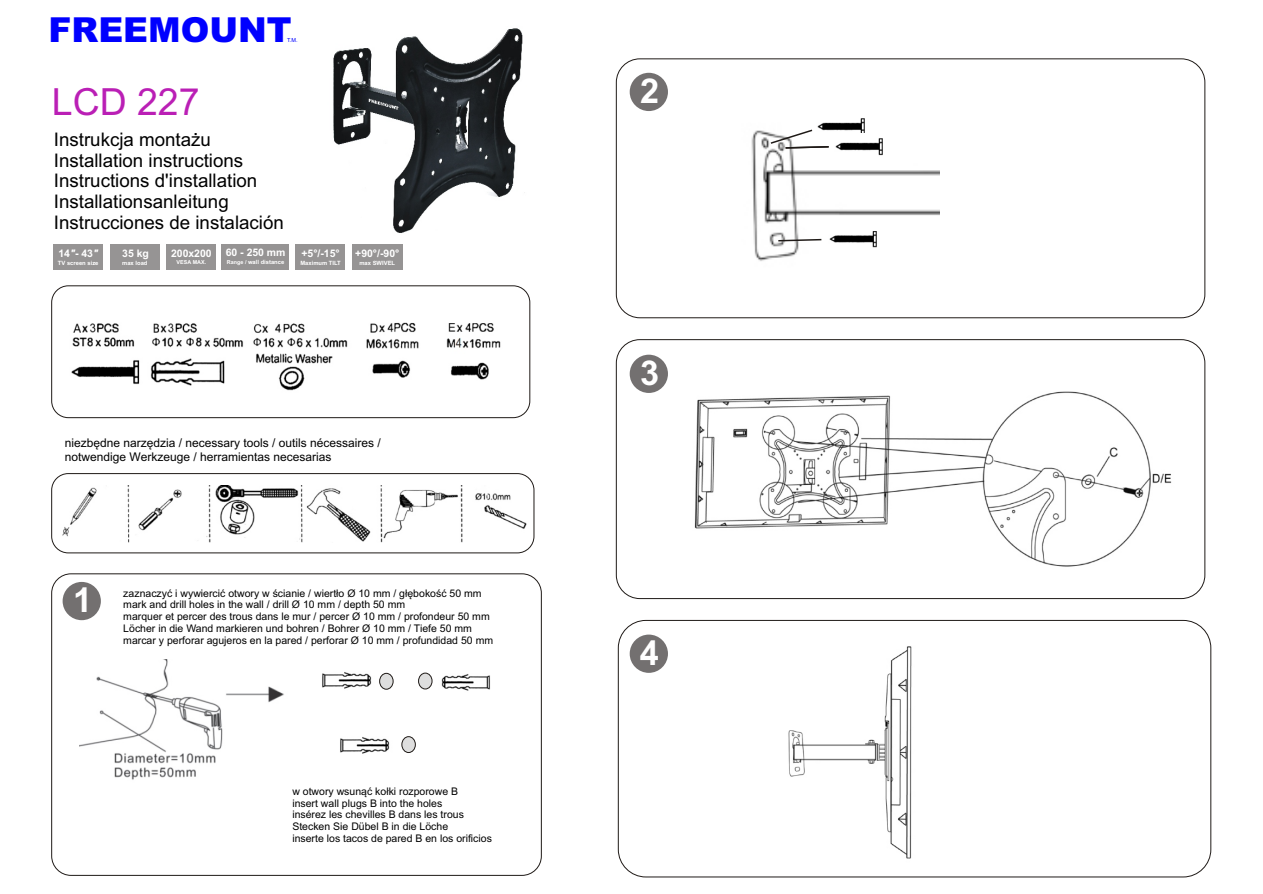
<style>
.page{position:relative;width:1263px;height:894px;background:#fff}
.page>*{position:absolute;margin:0;border:0;box-sizing:border-box;transform-origin:0 0}
.t1{font:37.35px "Arial";color:#ba1fb5}
.t2{font:900 34.5px "Arial";color:#00f}
.t3{font:700 34.35px "Arial";color:#fff}
.t4{font:18.75px/21px "Arial";color:#000}
.t5{font:12px/13.4px "Arial";color:#000}
.t6{font:10.5px/11.7px "Arial";color:#000}
.t7{font:700 10.5px "Arial";color:#fff}
.t8{font:700 5.85px "Arial";color:#fff}
.t9{font:5.55px "Browallia UPC";color:#00f}
.t10{font:700 5.4px "Arial";color:#fff}
.s1{font-style:italic}
.s2{font-size:5.4px}
</style>
<div class="page">
<img style="left:62px;top:485px;width:465px;height:57px">
<div style="left:52px;top:473px;width:482px;height:80px;border:1px solid #1f1a17;border-radius:17px"></div>
<div style="left:630px;top:73px;width:38px;height:38px;background:#737070;border-radius:50%"></div>
<div style="left:630px;top:355px;width:38px;height:38px;background:#737070;border-radius:50%"></div>
<div style="left:630px;top:635px;width:38px;height:38px;background:#737070;border-radius:50%"></div>
<div style="left:616px;top:339px;width:589px;height:260px;border:1px solid #1f1a17;border-radius:24px"></div>
<div style="left:618px;top:620px;width:593px;height:257px;border:1px solid #1f1a17;border-radius:28px"></div>
<div style="left:63px;top:582px;width:38px;height:38px;background:#737070;border-radius:50%"></div>
<img style="left:80px;top:660px;width:204px;height:120px">
<div style="left:616px;top:59px;width:589px;height:259px;border:1px solid #1f1a17;border-radius:24px"></div>
<div style="left:52px;top:286px;width:478px;height:132px;border:1px solid #1f1a17;border-radius:17px"></div>
<img style="left:71px;top:322px;width:348px;height:69px">
<img style="left:446px;top:323px;width:55px;height:57px">
<img style="left:694px;top:391px;width:478px;height:176px">
<img style="left:788px;top:646px;width:124px;height:213px">
<div style="left:53px;top:244px;width:50px;height:26px;background:#969494"></div>
<div style="left:110px;top:244px;width:49px;height:26px;background:#969494"></div>
<div style="left:166px;top:244px;width:50px;height:26px;background:#969494"></div>
<div style="left:222px;top:244px;width:67px;height:26px;background:#969494"></div>
<div style="left:296px;top:244px;width:49px;height:26px;background:#969494"></div>
<div style="left:353px;top:244px;width:50px;height:26px;background:#969494"></div>
<div style="left:379px;top:673px;width:14px;height:16px;background:#dedede;border:1px solid #1f1a17;border-radius:50%"></div>
<div style="left:418px;top:673px;width:14px;height:16px;background:#dedede;border:1px solid #1f1a17;border-radius:50%"></div>
<div style="left:402px;top:736px;width:14px;height:17px;background:#dedede;border:1px solid #1f1a17;border-radius:50%"></div>
<img style="left:441px;top:674px;width:49px;height:17px">
<img style="left:322px;top:672px;width:50px;height:17px">
<img style="left:340px;top:737px;width:50px;height:17px">
<img style="left:333px;top:28px;width:192px;height:205px">
<img style="left:751px;top:130px;width:188px;height:131px">
<img style="left:817px;top:118px;width:49px;height:19px">
<img style="left:834px;top:134px;width:50px;height:24px">
<img style="left:828px;top:226px;width:50px;height:24px">
<svg style="left:777px;top:238px;width:46px;height:4px"></svg>
<svg style="left:769px;top:128px;width:61px;height:21px"></svg>
<h2 class="t2" style="left:49px;top:17px;width:245px">FREEMOUNT</h2>
<p class="t9" style="left:287px;top:38px;width:12px">T.M.</p>
<h1 class="t1" style="left:52px;top:88px;width:149px">LCD 227</h1>
<h3 class="t4" style="left:54px;top:130px;width:232px">Instrukcja monta¿u<br>Installation instructions<br>Instructions d'installation<br>Installationsanleitung<br>Instrucciones de instalación</h3>
<p class="t7" style="left:59px;top:249px;width:41px">14<span class="s1">"</span>- 43<span class="s1">"</span></p>
<p class="t8" style="left:58px;top:260px;width:42px">TV screen size</p>
<p class="t7" style="left:122px;top:249px;width:28px">35 kg</p>
<p class="t8" style="left:122px;top:260px;width:27px">max load</p>
<p class="t7" style="left:171px;top:249px;width:42px">200x200</p>
<p class="t10" style="left:177px;top:260px;width:31px">VESA MAX.</p>
<p class="t7" style="left:226px;top:249px;width:61px">60 - 250 mm</p>
<p class="t8" style="left:227px;top:260px;width:59px"><span class="s2">Range /</span> wall distance</p>
<p class="t7" style="left:301px;top:249px;width:40px">+5°/-15°</p>
<p class="t8" style="left:300px;top:260px;width:42px">Maximum TILT</p>
<p class="t7" style="left:355px;top:249px;width:46px">+90°/-90°</p>
<p class="t8" style="left:359px;top:260px;width:37px">max SWIVEL</p>
<p class="t5" style="left:65px;top:438px;width:318px">niezbêdne narzêdzia / necessary tools / outils nécessaires / notwendige Werkzeuge / herramientas necesarias</p>
<h3 class="t3" style="left:73px;top:587px;width:21px">1</h3>
<p class="t6" style="left:123px;top:588px;width:371px">zaznaczyæ i wywierciæ otwory w œcianie / wiert³o Ø 10 mm / g³êbokoœæ 50 mm mark and drill holes in the wall / drill Ø 10 mm / depth 50 mm<br>marquer et percer des trous dans le mur / percer Ø 10 mm / profondeur 50 mm Löcher in die Wand markieren und bohren / Bohrer Ø 10 mm / Tiefe 50 mm marcar y perforar agujeros en la pared / perforar Ø 10 mm / profundidad 50 mm</p>
<p class="t6" style="left:292px;top:786px;width:201px">w otwory wsun¹æ ko³ki rozporowe B<br>insert wall plugs B into the holes<br>insérez les chevilles B dans les trous Stecken Sie Dübel B in die Löche<br>inserte los tacos de pared B en los orificios</p>
<h3 class="t3" style="left:640px;top:78px;width:21px">2</h3>
<h3 class="t3" style="left:640px;top:360px;width:21px">3</h3>
<h3 class="t3" style="left:640px;top:640px;width:21px">4</h3>
</div>
